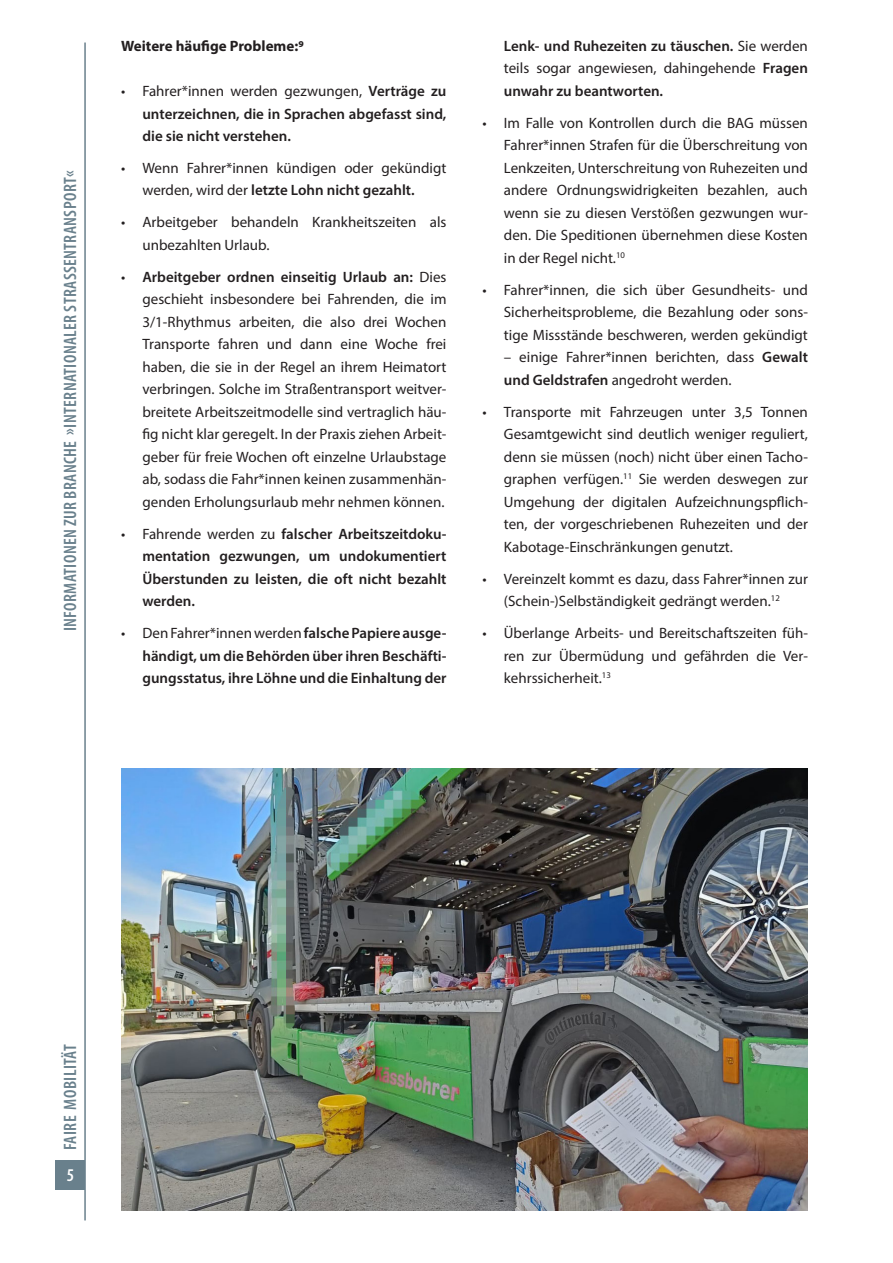
<style>
.page{position:relative;width:893px;height:1263px;background:#fff}
.page>*{position:absolute;margin:0;border:0;box-sizing:border-box;transform-origin:0 0}
.t1{font:600 condensed 18px "Myriad Pro";letter-spacing:.02em;color:#69808c}
.t2{font:600 condensed 18px "Myriad Pro";color:#fff}
._003_Einzüge{font:15px/22.5px "Myriad Pro";color:#231f20;text-align:justify}
._003_Einzüge-2{font:600 15px/22.5px "Myriad Pro";color:#231f20;text-align:justify}
._001_Brottext_01{font:600 15px/22.5px "Myriad Pro";color:#231f20;text-align:justify}
._001_Brottext_01-2{font:700 15px "Myriad Pro";color:#231f20}
.s1{font-weight:400}
.s2{font-weight:600}
</style>
<div class="page">
<hr style="left:84px;top:43px;width:2px;height:1177px;background:#69808c">
<div style="left:55px;top:1160px;width:30px;height:29px;background:#69808c"></div>
<img style="left:121px;top:769px;width:687px;height:441px">
<p class="t1" style="left:59px;top:631px;width:462px;rotate:-90deg">INFORMATIONEN ZUR BRANCHE »INTERNATIONALER STRASSENTRANSPORT«</p>
<p class="_001_Brottext_01-2" style="left:121px;top:36px;width:184px">Weitere häufige Probleme:9</p>
<p class="_001_Brottext_01" style="left:142px;top:79px;width:306px;text-indent:-21px"><span class="s1">• Fahrer*innen werden gezwungen,</span> Verträge zu unterzeichnen, die in Sprachen abgefasst sind, die sie nicht verstehen.</p>
<p class="_003_Einzüge" style="left:142px;top:156px;width:305px;text-indent:-21px">• Wenn Fahrer*innen kündigen oder gekündigt werden, wird der <span class="s2">letzte Lohn nicht gezahlt.</span></p>
<p class="_003_Einzüge" style="left:142px;top:211px;width:305px;text-indent:-21px">• Arbeitgeber behandeln Krankheitszeiten als unbezahlten Urlaub.</p>
<p class="_003_Einzüge" style="left:142px;top:265px;width:306px;text-indent:-21px">• <span class="s2">Arbeitgeber ordnen einseitig Urlaub an:</span> Dies geschieht insbesondere bei Fahrenden, die im 3/1-Rhythmus arbeiten, die also drei Wochen Transporte fahren und dann eine Woche frei haben, die sie in der Regel an ihrem Heimatort verbringen. Solche im Straßentransport weitver&shy;breitete Arbeitszeitmodelle sind vertraglich häu&shy;fig nicht klar geregelt. In der Praxis ziehen Arbeit&shy;geber für freie Wochen oft einzelne Urlaubstage ab, sodass die Fahr*innen keinen zusammenhän&shy;genden Erholungsurlaub mehr nehmen können.</p>
<p class="_003_Einzüge-2" style="left:142px;top:522px;width:306px;text-indent:-21px"><span class="s1">• Fahrende werden zu</span> falscher Arbeitszeitdoku&shy;mentation gezwungen, um undokumentiert Überstunden zu leisten, die oft nicht bezahlt werden.</p>
<p class="_003_Einzüge-2" style="left:142px;top:622px;width:306px;text-indent:-21px"><span class="s1">• Den Fahrer*innen werden</span> falsche Papiere ausge&shy;händigt, um die Behörden über ihren Beschäfti&shy;gungsstatus, ihre Löhne und die Einhaltung der</p>
<p class="_003_Einzüge-2" style="left:504px;top:34px;width:306px">Lenk- und Ruhezeiten zu täuschen. <span class="s1">Sie werden teils sogar angewiesen, dahingehende</span> Fragen unwahr zu beantworten.</p>
<p class="_003_Einzüge" style="left:504px;top:111px;width:306px;text-indent:-21px">• Im Falle von Kontrollen durch die BAG müssen Fahrer*innen Strafen für die Überschreitung von Lenkzeiten, Unterschreitung von Ruhezeiten und andere Ordnungswidrigkeiten bezahlen, auch wenn sie zu diesen Verstößen gezwungen wur&shy;den. Die Speditionen übernehmen diese Kosten in der Regel nicht.<sup>10</sup></p>
<p class="_003_Einzüge" style="left:504px;top:278px;width:306px;text-indent:-21px">• Fahrer*innen, die sich über Gesundheits- und Sicherheitsprobleme, die Bezahlung oder sons&shy;tige Missstände beschweren, werden gekündigt</p>
<p class="_003_Einzüge" style="left:504px;top:346px;width:306px">– einige Fahrer*innen berichten, dass <span class="s2">Gewalt und Geldstrafen</span> angedroht werden.</p>
<p class="_003_Einzüge" style="left:504px;top:400px;width:306px;text-indent:-21px">• Transporte mit Fahrzeugen unter 3,5 Tonnen Gesamtgewicht sind deutlich weniger reguliert, denn sie müssen (noch) nicht über einen Tacho&shy;graphen verfügen.<sup>11</sup> Sie werden deswegen zur Umgehung der digitalen Aufzeichnungspflich&shy;ten, der vorgeschriebenen Ruhezeiten und der Kabotage-Einschränkungen genutzt.</p>
<p class="_003_Einzüge" style="left:483px;top:567px;width:327px;text-align:center">• Vereinzelt kommt es dazu, dass Fahrer*innen zur (Schein-)Selbständigkeit gedrängt werden.<sup>12</sup></p>
<p class="_003_Einzüge" style="left:504px;top:622px;width:306px;text-indent:-21px">• Überlange Arbeits- und Bereitschaftszeiten füh&shy;ren zur Übermüdung und gefährden die Ver&shy;kehrssicherheit.<sup>13</sup></p>
<p class="t1" style="left:59px;top:1150px;width:107px;rotate:-90deg">FAIRE MOBILITÄT</p>
<p class="t2" style="left:67px;top:1164px;width:9px">5</p>
</div>
